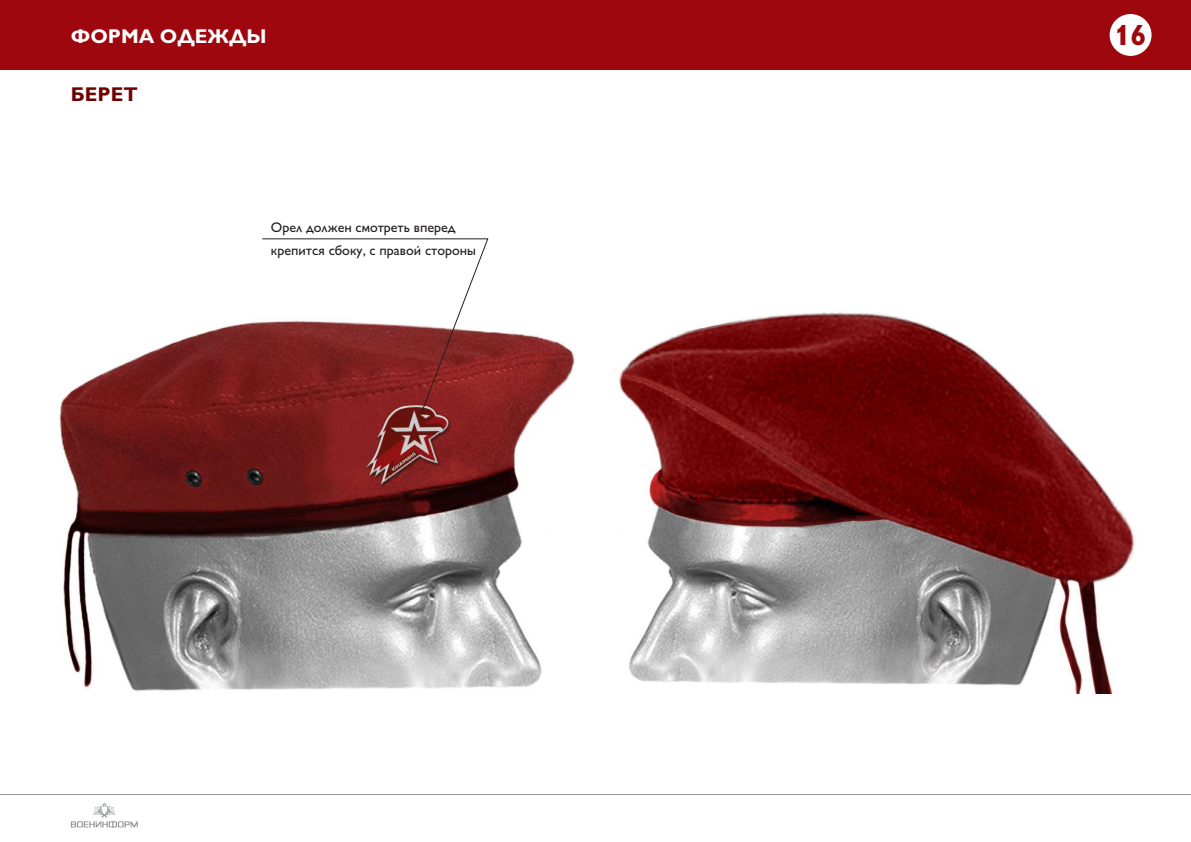
<style>
.page{position:relative;width:1191px;height:842px;background:#fff}
.page>*{position:absolute;margin:0;border:0;box-sizing:border-box;transform-origin:0 0}
.t1{font:700 29px "Gill Sans C";color:#9d070d}
.t2{font:700 20px "Gill Sans C";color:#fff}
.t3{font:700 20px "Gill Sans C";color:#700000}
.t4{font:14px "Gill Sans C";color:#231f20}
</style>
<div class="page">
<img style="left:59px;top:312px;width:1076px;height:381px">
<svg style="left:261px;top:238px;width:228px;height:177px"></svg>
<svg style="left:71px;top:802px;width:67px;height:26px"></svg>
<div style="left:0;top:0;width:1191px;height:70px;background:#9d070d"></div>
<hr style="left:0;top:794px;width:1191px;height:1px;background:#939598">
<div style="left:1109px;top:14px;width:42px;height:42px;background:#fff;border-radius:50%"></div>
<h2 class="t2" style="left:71px;top:25px;width:197px">ФОРМА ОДЕЖДЫ</h2>
<h1 class="t1" style="left:1114px;top:19px;width:34px">16</h1>
<h2 class="t3" style="left:71px;top:83px;width:68px">БЕРЕТ</h2>
<p class="t4" style="left:271px;top:219px;width:186px">Орел должен смотреть вперед</p>
<p class="t4" style="left:271px;top:242px;width:207px">крепится сбоку, с правой стороны</p>
</div>
